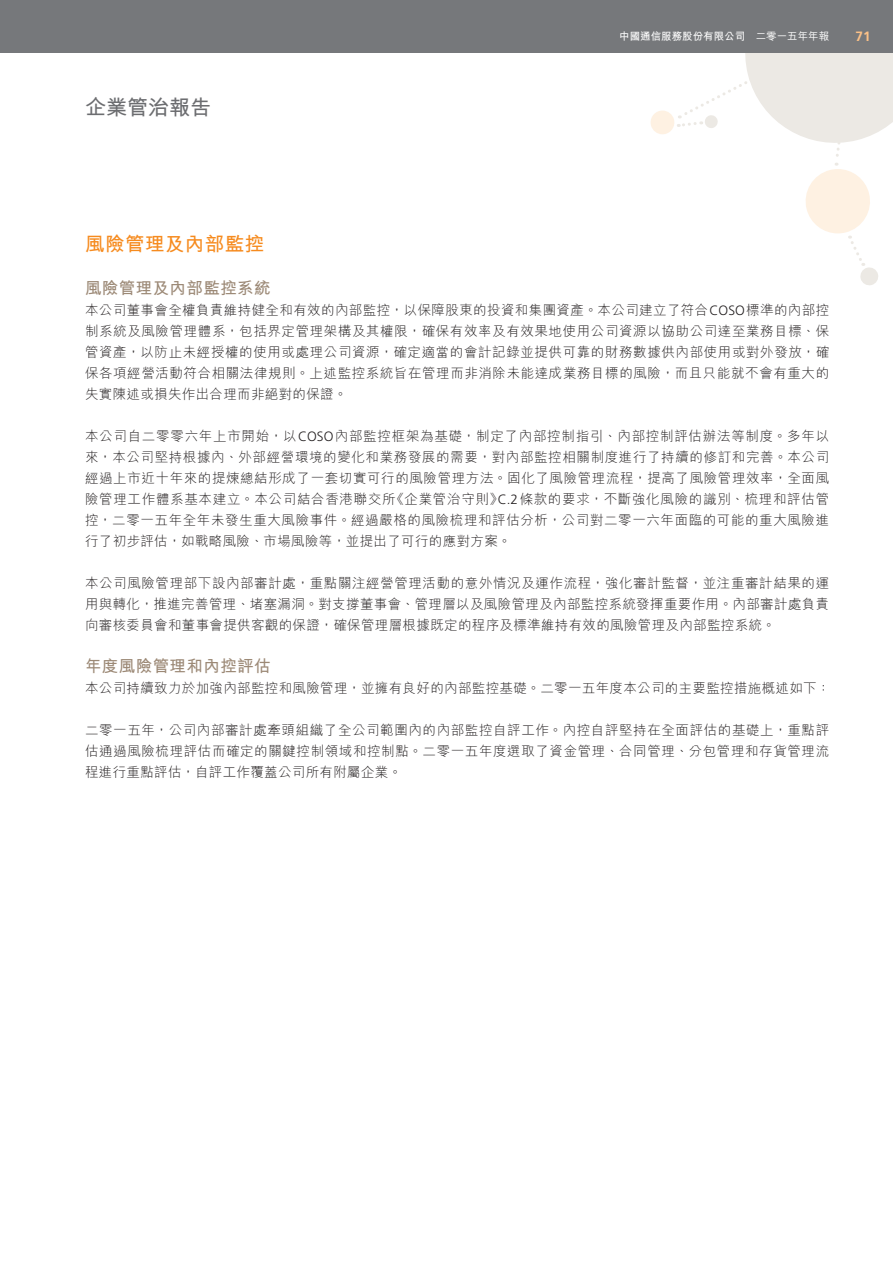
<style>
.page{position:relative;width:893px;height:1263px;background:#fff}
.page>*{position:absolute;margin:0;border:0;box-sizing:border-box;transform-origin:0 0}
.t1{font:700 21px "M Hei HK";color:#6c6d70}
.t2{font:700 19.5px "M Hei HK";letter-spacing:.025em;color:#f68b1f}
.t3{font:700 16.5px "M Hei HK";letter-spacing:.025em;color:#9c8976}
.t4{font:300 13.5px/21px "M Hei HK";letter-spacing:.025em;color:#231f20;text-align:justify}
.t5{font:700 13.5px "Frutiger LT Std";color:#fcc187}
.t6{font:700 10.5px "M Hei HK";color:#fff}
.s1{font-weight:500}
.s2{font-family:"Frutiger LT Std"}
</style>
<div class="page">
<div style="left:0;top:0;width:893px;height:53px;background:#76787b"></div>
<svg style="left:650px;top:53px;width:243px;height:232px"></svg>
<h1 class="t1" style="left:85px;top:99px;width:127px">企業管治報告</h1>
<p class="t6" style="left:619px;top:32px;width:211px">中國通信服務股份有限公司 <span class="s1">二零一五年年報</span></p>
<p class="t5" style="left:856px;top:30px;width:17px">71</p>
<h2 class="t2" style="left:85px;top:237px;width:181px">風險管理及內部監控</h2>
<p class="t3" style="left:85px;top:281px;width:187px">風險管理及內部監控系統</p>
<p class="t4" style="left:85px;top:301px;width:746px">本公司董事會全權負責維持健全和有效的內部監控，以保障股東的投資和集團資產。本公司建立了符合<span class="s2">COSO</span>標準的內部控制系統及風險管理體系，包括界定管理架構及其權限，確保有效率及有效果地使用公司資源以協助公司達至業務目標、保管資產，以防止未經授權的使用或處理公司資源，確定適當的會計記錄並提供可靠的財務數據供內部使用或對外發放，確保各項經營活動符合相關法律規則。上述監控系統旨在管理而非消除未能達成業務目標的風險，而且只能就不會有重大的失實陳述或損失作出合理而非絕對的保證。</p>
<p class="t4" style="left:85px;top:427px;width:746px">本公司自二零零六年上市開始，以<span class="s2">COSO</span>內部監控框架為基礎，制定了內部控制指引、內部控制評估辦法等制度。多年以來，本公司堅持根據內、外部經營環境的變化和業務發展的需要，對內部監控相關制度進行了持續的修訂和完善。本公司經過上市近十年來的提煉總結形成了一套切實可行的風險管理方法。固化了風險管理流程，提高了風險管理效率，全面風險管理工作體系基本建立。本公司結合香港聯交所《企業管治守則》<span class="s2">C.2</span>條款的要求，不斷強化風險的識別、梳理和評估管控，二零一五年全年未發生重大風險事件。經過嚴格的風險梳理和評估分析，公司對二零一六年面臨的可能的重大風險進行了初步評估，如戰略風險、市場風險等，並提出了可行的應對方案。</p>
<p class="t4" style="left:85px;top:574px;width:746px">本公司風險管理部下設內部審計處，重點關注經營管理活動的意外情況及運作流程，強化審計監督，並注重審計結果的運用與轉化，推進完善管理、堵塞漏洞。對支撐董事會、管理層以及風險管理及內部監控系統發揮重要作用。內部審計處負責向審核委員會和董事會提供客觀的保證，確保管理層根據既定的程序及標準維持有效的風險管理及內部監控系統。</p>
<p class="t3" style="left:85px;top:659px;width:187px">年度風險管理和內控評估</p>
<p class="t4" style="left:85px;top:679px;width:747px">本公司持續致力於加強內部監控和風險管理，並擁有良好的內部監控基礎。二零一五年度本公司的主要監控措施概述如下：</p>
<p class="t4" style="left:85px;top:721px;width:746px">二零一五年，公司內部審計處牽頭組織了全公司範圍內的內部監控自評工作。內控自評堅持在全面評估的基礎上，重點評估通過風險梳理評估而確定的關鍵控制領域和控制點。二零一五年度選取了資金管理、合同管理、分包管理和存貨管理流程進行重點評估，自評工作覆蓋公司所有附屬企業。</p>
</div>
